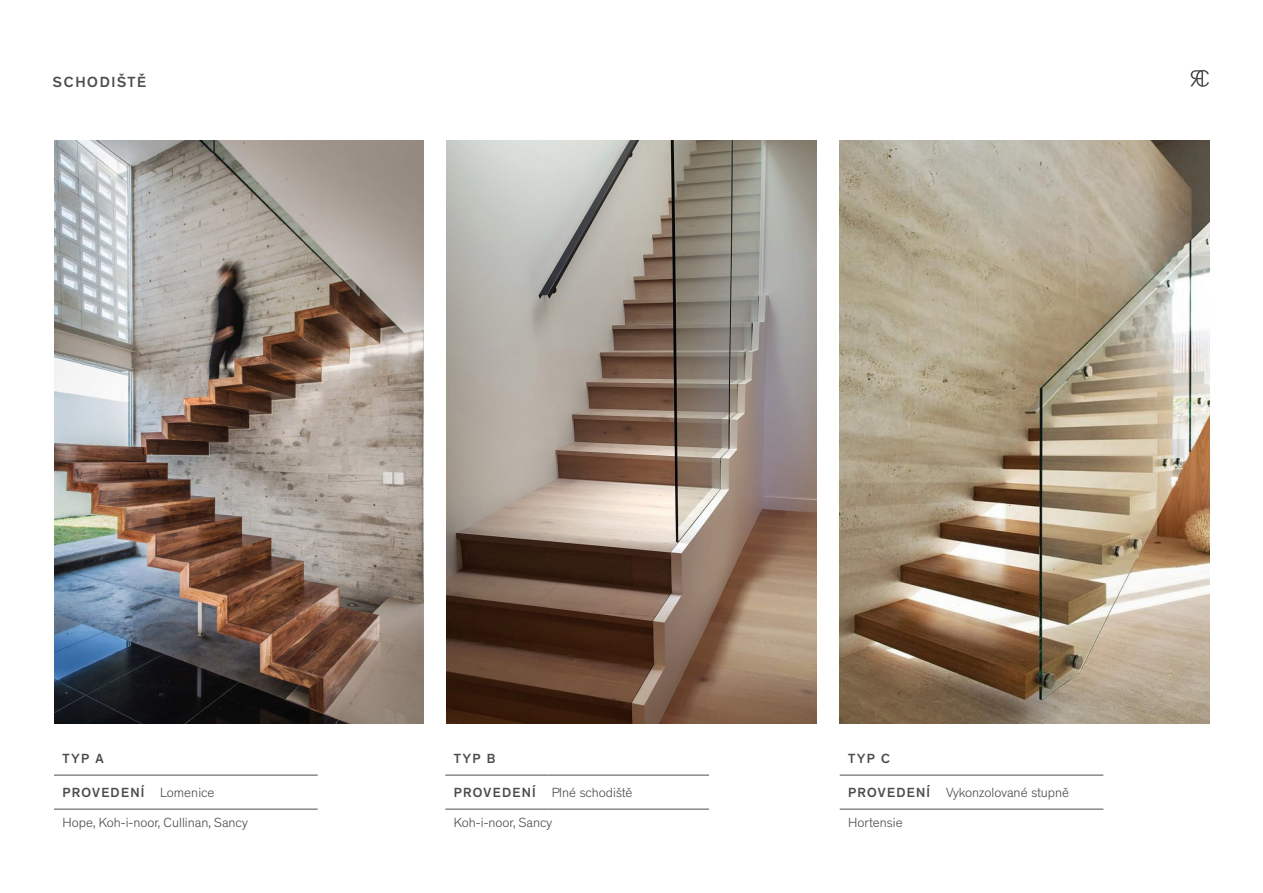
<style>
.page{position:relative;width:1263px;height:893px;background:#fff}
.page>*{position:absolute;margin:0;border:0;box-sizing:border-box;transform-origin:0 0}
.t1{font:500 15px "Theinhardt";letter-spacing:.115em;color:#4c4c4c}
.t2{font:300 13.5px "Theinhardt";color:#4c4c4c}
.t3{font:500 13.5px "Theinhardt";letter-spacing:.1em;color:#4c4c4c}
.s1{font-weight:300}
.s2{font-weight:500}
</style>
<div class="page">
<img style="left:55px;top:141px;width:369px;height:582px">
<img style="left:447px;top:141px;width:370px;height:582px">
<img style="left:840px;top:141px;width:370px;height:582px">
<svg style="left:1190px;top:70px;width:19px;height:17px"></svg>
<hr style="left:54px;top:775px;width:102px;height:1px;background:#4c4c4c">
<hr style="left:156px;top:775px;width:162px;height:1px;background:#4c4c4c">
<hr style="left:54px;top:809px;width:102px;height:1px;background:#4c4c4c">
<hr style="left:156px;top:809px;width:162px;height:1px;background:#4c4c4c">
<hr style="left:445px;top:775px;width:102px;height:1px;background:#4c4c4c">
<hr style="left:547px;top:775px;width:162px;height:1px;background:#4c4c4c">
<hr style="left:445px;top:809px;width:102px;height:1px;background:#4c4c4c">
<hr style="left:547px;top:809px;width:162px;height:1px;background:#4c4c4c">
<hr style="left:840px;top:775px;width:102px;height:1px;background:#4c4c4c">
<hr style="left:942px;top:775px;width:161px;height:1px;background:#4c4c4c">
<hr style="left:840px;top:809px;width:102px;height:1px;background:#4c4c4c">
<hr style="left:942px;top:809px;width:161px;height:1px;background:#4c4c4c">
<p class="t1" style="left:53px;top:73px;width:95px">SCHODIŠTĚ</p>
<p class="t3" style="left:63px;top:750px;width:43px">TYP A</p>
<p class="t3" style="left:63px;top:784px;width:154px">PROVEDENÍ <span class="s1">Lomenice</span></p>
<p class="t2" style="left:63px;top:814px;width:187px">Hope, Koh-i-noor, Cullinan, Sancy</p>
<p class="t3" style="left:454px;top:750px;width:43px">TYP B</p>
<p class="t2" style="left:454px;top:784px;width:180px"><span class="s2">PROVEDENÍ</span> Plné schodiště</p>
<p class="t2" style="left:454px;top:814px;width:100px">Koh-i-noor, Sancy</p>
<p class="t3" style="left:848px;top:750px;width:43px">TYP C</p>
<p class="t2" style="left:848px;top:784px;width:223px"><span class="s2">PROVEDENÍ</span> Vykonzolované stupně</p>
<p class="t2" style="left:848px;top:814px;width:56px">Hortensie</p>
</div>
